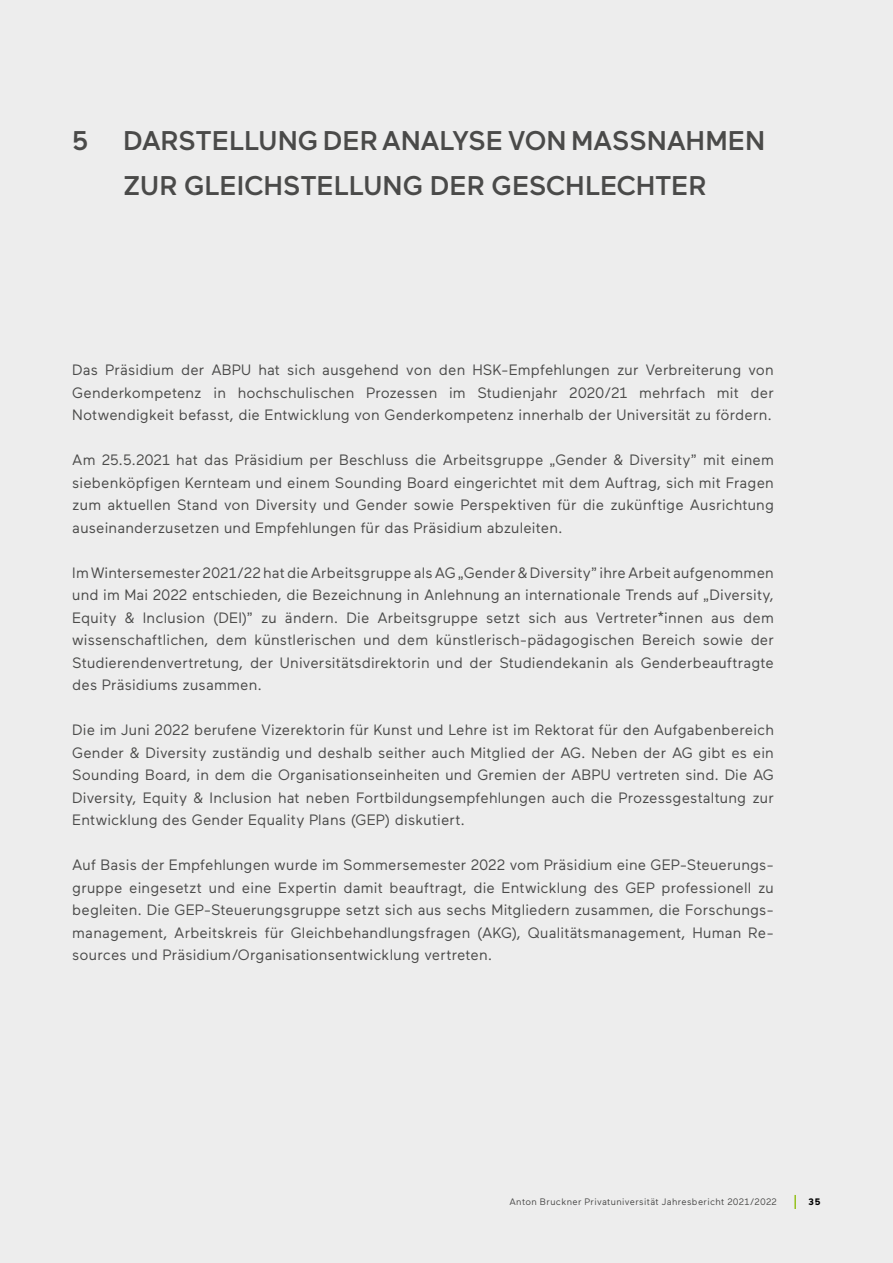
<style>
.page{position:relative;width:893px;height:1263px;background:#ededed}
.page>*{position:absolute;margin:0;border:0;box-sizing:border-box;transform-origin:0 0}
.t1{font:500 27px/45px "Maax";letter-spacing:-.005em;color:#4a4a49}
.t2{font:15px/22.5px "Maax";letter-spacing:.015em;color:#4a4a49;text-align:justify}
.t3{font:9.3px "Maax";letter-spacing:.035em;color:#4a4a49}
.t4{font:700 9.3px "Maax";color:#000}
</style>
<div class="page">
<svg style="left:794px;top:1195px;width:2px;height:14px"></svg>
<h1 class="t1" style="left:72px;top:118px;width:17px">5</h1>
<h1 class="t1" style="left:123px;top:118px;width:644px">DARSTELLUNG DER ANALYSE VON MASSNAHMEN<br>ZUR GLEICHSTELLUNG DER GESCHLECHTER</h1>
<p class="t2" style="left:72px;top:359px;width:703px">Das Präsidium der ABPU hat sich ausgehend von den HSK-Empfehlungen zur Verbreiterung von Genderkompetenz in hochschulischen Prozessen im Studienjahr 2020/21 mehrfach mit der Notwendigkeit befasst, die Entwicklung von Genderkompetenz innerhalb der Universität zu fördern.</p>
<p class="t2" style="left:72px;top:449px;width:703px">Am 25.5.2021 hat das Präsidium per Beschluss die Arbeitsgruppe „Gender &amp; Diversity” mit einem siebenköpfigen Kernteam und einem Sounding Board eingerichtet mit dem Auftrag, sich mit Fragen zum aktuellen Stand von Diversity und Gender sowie Perspektiven für die zukünftige Ausrichtung auseinanderzusetzen und Empfehlungen für das Präsidium abzuleiten.</p>
<p class="t2" style="left:72px;top:561px;width:703px">Im Wintersemester 2021/22 hat die Arbeitsgruppe als AG „Gender &amp; Diversity” ihre Arbeit aufgenommen und im Mai 2022 entschieden, die Bezeichnung in Anlehnung an internationale Trends auf „Diversity, Equity &amp; Inclusion (DEI)” zu ändern. Die Arbeitsgruppe setzt sich aus Vertreter*innen aus dem wissenschaftlichen, dem künstlerischen und dem künstlerisch-pädagogischen Bereich sowie der Studierendenvertretung, der Universitätsdirektorin und der Studiendekanin als Genderbeauftragte des Präsidiums zusammen.</p>
<p class="t2" style="left:72px;top:719px;width:703px">Die im Juni 2022 berufene Vizerektorin für Kunst und Lehre ist im Rektorat für den Aufgabenbereich Gender &amp; Diversity zuständig und deshalb seither auch Mitglied der AG. Neben der AG gibt es ein Sounding Board, in dem die Organisationseinheiten und Gremien der ABPU vertreten sind. Die AG Diversity, Equity &amp; Inclusion hat neben Fortbildungsempfehlungen auch die Prozessgestaltung zur Entwicklung des Gender Equality Plans (GEP) diskutiert.</p>
<p class="t2" style="left:72px;top:854px;width:703px">Auf Basis der Empfehlungen wurde im Sommersemester 2022 vom Präsidium eine GEP-Steuerungs&shy;gruppe eingesetzt und eine Expertin damit beauftragt, die Entwicklung des GEP professionell zu begleiten. Die GEP-Steuerungsgruppe setzt sich aus sechs Mitgliedern zusammen, die Forschungs&shy;management, Arbeitskreis für Gleichbehandlungsfragen (AKG), Qualitätsmanagement, Human Re&shy;sources und Präsidium/Organisationsentwicklung vertreten.</p>
<p class="t3" style="left:509px;top:1197px;width:269px">Anton Bruckner Privatuniversität Jahresbericht 2021/2022</p>
<p class="t4" style="left:809px;top:1197px;width:14px">35</p>
</div>
